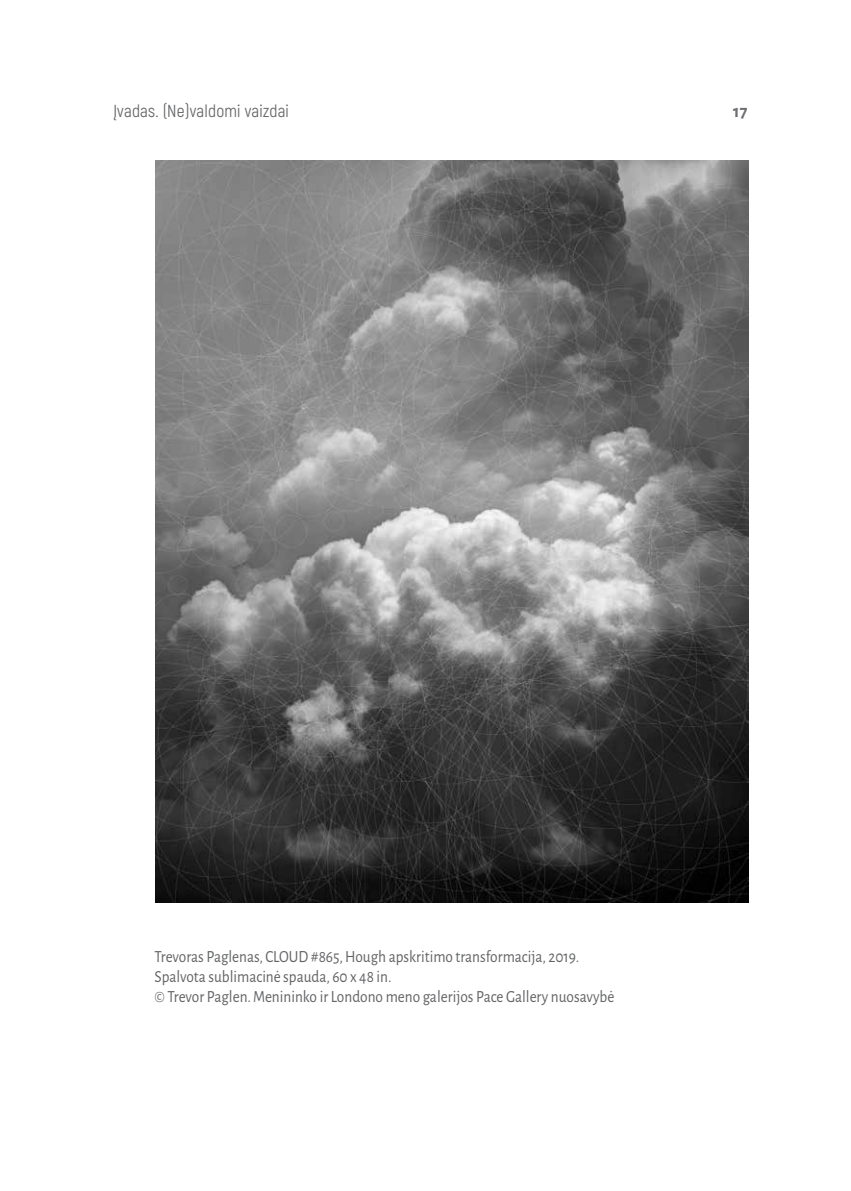
<style>
.page{position:relative;width:851px;height:1191px;background:#fff}
.page>*{position:absolute;margin:0;border:0;box-sizing:border-box;transform-origin:0 0}
.t1{font:700 18px "Alegreya Sans SC";color:#6d6e71}
.t2{font:17.4px "Akrobat";letter-spacing:.01em;color:#636466}
.t3{font:17px/20px "Alegreya Sans";color:#636466;scale:.9 1}
</style>
<div class="page">
<img style="left:155px;top:161px;width:593px;height:741px">
<p class="t2" style="left:113px;top:101px;width:177px">Įvadas. (Ne)valdomi vaizdai</p>
<p class="t1" style="left:733px;top:98px;width:16px">17</p>
<p class="t3" style="left:154px;top:945px;width:512px">Trevoras Paglenas, CLOUD #865, Hough apskritimo transformacija, 2019.<br>Spalvota sublimacinė spauda, 60 x 48 in.<br>© Trevor Paglen. Menininko ir Londono meno galerijos Pace Gallery nuosavybė</p>
</div>
